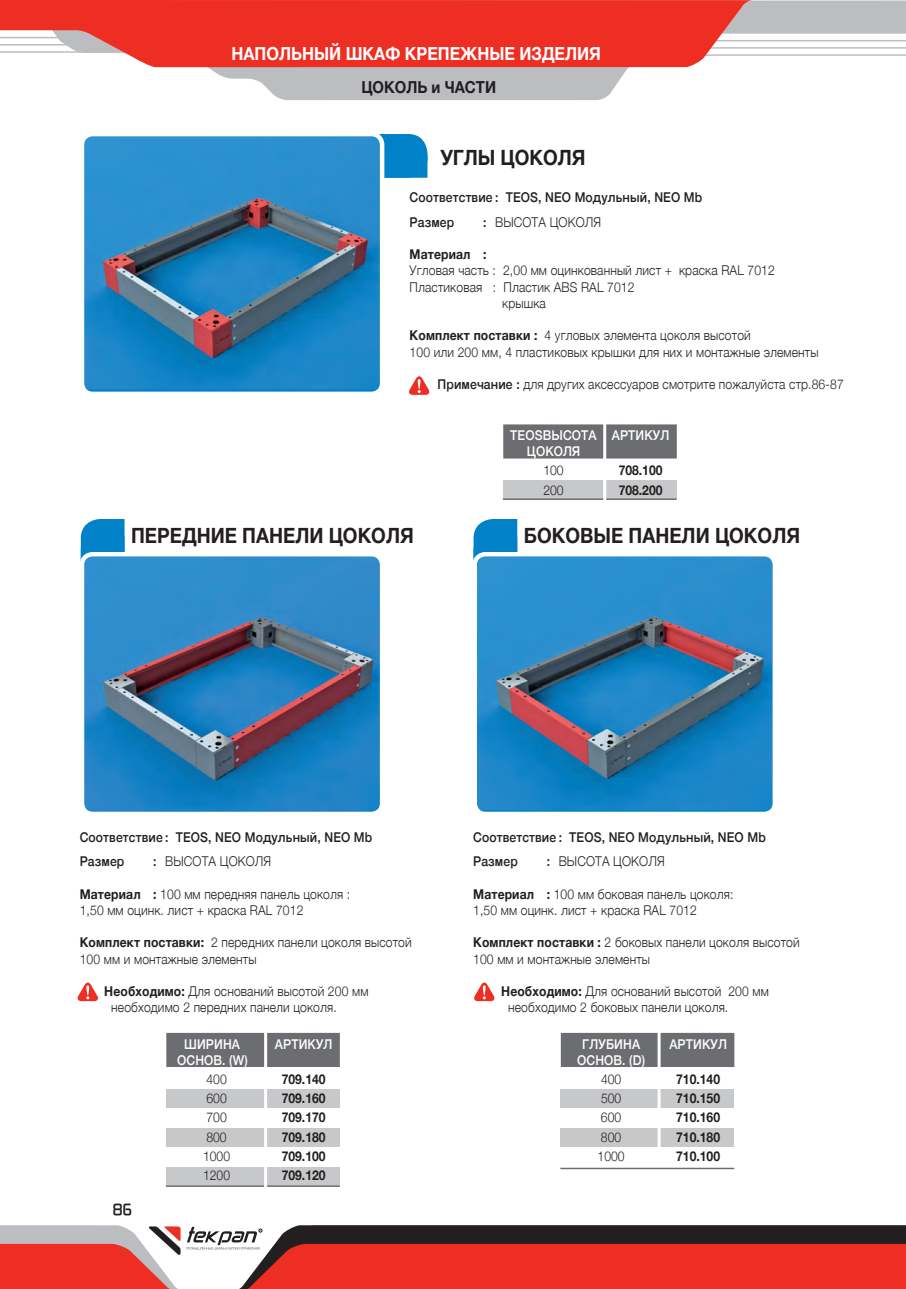
<style>
.page{position:relative;width:906px;height:1289px;background:#fff}
.page>*{position:absolute;margin:0;border:0;box-sizing:border-box;transform-origin:0 0}
.t1{font:700 21px "Helvetica Neue";color:#231f20;scale:.9 1}
.t2{font:700 18px "Helvetica Neue";color:#fff;scale:.9 1}
.t3{font:700 16.5px "Helvetica Neue";color:#231f20;scale:.9 1}
.t4{font:300 13.5px/16.2px "Helvetica Neue";letter-spacing:.01em;color:#231f20;scale:.9 1}
.t5{font:500 13.5px/24.8px "Helvetica Neue";letter-spacing:.01em;color:#231f20;scale:.9 1}
.t6{font:700 13.5px "Helvetica Neue";color:#231f20;scale:.9 1}
.t7{font:500 13.5px/16.2px "Helvetica Neue";letter-spacing:.01em;color:#fff;scale:.9 1}
.t8{font:700 13.5px "Zekton";color:#231f20}
.s1{font-weight:500}
.s2{font-weight:700}
</style>
<div class="page">
<svg style="left:172px;top:67px;width:515px;height:33px"></svg>
<hr style="left:655px;top:54px;width:251px;height:2px;background:#bcbdc0">
<svg style="left:753px;top:1px;width:153px;height:48px;fill:#bcbdc0"></svg>
<svg style="left:0;top:0;width:753px;height:67px;background:#ed463b"></svg>
<svg style="left:0;top:1225px;width:906px;height:63px;background:#bf4a43"></svg>
<svg style="left:412px;top:134px;width:15px;height:44px"></svg>
<div style="left:280px;top:134px;width:147px;height:44px;background:#0081c8;border-radius:20px"></div>
<svg style="left:81px;top:519px;width:43px;height:15px"></svg>
<div style="left:81px;top:519px;width:43px;height:147px;background:#0081c8;border-radius:20px"></div>
<svg style="left:474px;top:519px;width:43px;height:15px"></svg>
<div style="left:473px;top:519px;width:44px;height:147px;background:#0081c8;border-radius:20px"></div>
<img style="left:85px;top:137px;width:294px;height:252px">
<div style="left:80px;top:132px;width:304px;height:264px;border:4px solid #fff;border-radius:11px"></div>
<img style="left:85px;top:557px;width:294px;height:254px">
<div style="left:80px;top:552px;width:304px;height:264px;border:4px solid #fff;border-radius:11px"></div>
<img style="left:477px;top:557px;width:295px;height:253px">
<div style="left:472px;top:552px;width:305px;height:264px;border:4px solid #fff;border-radius:11px"></div>
<svg style="left:409px;top:376px;width:21px;height:19px"></svg>
<svg style="left:474px;top:982px;width:21px;height:19px"></svg>
<svg style="left:77px;top:982px;width:21px;height:19px"></svg>
<div style="left:503px;top:481px;width:174px;height:18px;background:#c7c8ca"></div>
<div style="left:503px;top:424px;width:174px;height:34px;background:#6c6d70"></div>
<hr style="left:503px;top:498px;width:173px;height:2px;background:#6c6d70">
<hr style="left:603px;top:423px;width:3px;height:81px;background:#fff">
<div style="left:166px;top:1089px;width:174px;height:18px;background:#c7c8ca"></div>
<div style="left:166px;top:1127px;width:174px;height:18px;background:#c7c8ca"></div>
<div style="left:166px;top:1167px;width:174px;height:18px;background:#c7c8ca"></div>
<div style="left:166px;top:1032px;width:174px;height:34px;background:#6c6d70"></div>
<hr style="left:166px;top:1185px;width:174px;height:1px;background:#6c6d70">
<hr style="left:264px;top:1031px;width:3px;height:157px;background:#fff">
<div style="left:560px;top:1089px;width:174px;height:18px;background:#c7c8ca"></div>
<div style="left:560px;top:1127px;width:174px;height:18px;background:#c7c8ca"></div>
<div style="left:561px;top:1032px;width:173px;height:34px;background:#6c6d70"></div>
<hr style="left:560px;top:1167px;width:174px;height:2px;background:#6c6d70">
<hr style="left:657px;top:1031px;width:3px;height:118px;background:#fff">
<h2 class="t2" style="left:231px;top:39px;width:412px">НАПОЛЬНЫЙ ШКАФ КРЕПЕЖНЫЕ ИЗДЕЛИЯ</h2>
<p class="t3" style="left:361px;top:74px;width:151px">ЦОКОЛЬ и ЧАСТИ</p>
<h1 class="t1" style="left:440px;top:141px;width:163px">УГЛЫ ЦОКОЛЯ</h1>
<p class="t5" style="left:410px;top:184px;width:326px">Соответствие : TEOS, NEO Модульный, NEO Mb<br>Размер</p>
<p class="t4" style="left:483px;top:213px;width:133px"><span class="s1">:</span> ВЫСОТА ЦОКОЛЯ</p>
<p class="t6" style="left:410px;top:244px;width:87px">Материал :</p>
<p class="t4" style="left:410px;top:261px;width:407px">Угловая часть : 2,00 мм оцинкованный лист + краска RAL 7012</p>
<p class="t4" style="left:410px;top:278px;width:251px">Пластиковая : Пластик ABS RAL 7012</p>
<p class="t4" style="left:502px;top:294px;width:50px">крышка</p>
<p class="t4" style="left:410px;top:326px;width:456px"><span class="s2">Комплект поставки :</span> 4 угловых элемента цоколя высотой<br>100 или 200 мм, 4 пластиковых крышки для них и монтажные элементы</p>
<p class="t4" style="left:437px;top:375px;width:453px"><span class="s1">Примечание :</span> для других аксессуаров смотрите пожалуйста стр.86-87</p>
<p class="t7" style="left:527px;top:426px;width:160px;text-indent:-16px">TEOSВЫСОТА АРТИКУЛ<br>ЦОКОЛЯ</p>
<p class="t4" style="left:543px;top:461px;width:24px">100</p>
<p class="t6" style="left:618px;top:460px;width:50px">708.100</p>
<p class="t4" style="left:543px;top:481px;width:24px">200</p>
<p class="t6" style="left:618px;top:479px;width:50px">708.200</p>
<h1 class="t1" style="left:131px;top:518px;width:315px">ПЕРЕДНИЕ ПАНЕЛИ ЦОКОЛЯ</h1>
<h1 class="t1" style="left:524px;top:518px;width:308px">БОКОВЫЕ ПАНЕЛИ ЦОКОЛЯ</h1>
<p class="t5" style="left:80px;top:823px;width:326px">Соответствие : TEOS, NEO Модульный, NEO Mb<br>Размер</p>
<p class="t4" style="left:153px;top:852px;width:133px"><span class="s1">:</span> ВЫСОТА ЦОКОЛЯ</p>
<p class="t4" style="left:80px;top:884px;width:302px"><span class="s2">Материал :</span> 100 мм передняя панель цоколя :<br>1,50 мм оцинк. лист + краска RAL 7012</p>
<p class="t4" style="left:80px;top:933px;width:370px"><span class="s2">Комплект поставки:</span> 2 передних панели цоколя высотой<br>100 мм и монтажные элементы</p>
<p class="t4" style="left:111px;top:982px;width:287px;text-indent:-7px"><span class="s2">Необходимо:</span> Для оснований высотой 200 мм необходимо 2 передних панели цоколя.</p>
<p class="t8" style="left:113px;top:1199px;width:21px">86</p>
<p class="t7" style="left:184px;top:1034px;width:64px">ШИРИНА</p>
<p class="t7" style="left:275px;top:1034px;width:65px">АРТИКУЛ</p>
<p class="t7" style="left:177px;top:1050px;width:80px">ОСНОВ. (W)</p>
<p class="t4" style="left:206px;top:1069px;width:24px">400</p>
<p class="t6" style="left:282px;top:1068px;width:50px">709.140</p>
<p class="t4" style="left:206px;top:1089px;width:24px">600</p>
<p class="t6" style="left:282px;top:1087px;width:50px">709.160</p>
<p class="t4" style="left:206px;top:1108px;width:24px">700</p>
<p class="t6" style="left:282px;top:1106px;width:50px">709.170</p>
<p class="t4" style="left:206px;top:1127px;width:24px">800</p>
<p class="t6" style="left:282px;top:1126px;width:50px">709.180</p>
<p class="t4" style="left:203px;top:1146px;width:32px">1000</p>
<p class="t6" style="left:282px;top:1145px;width:50px">709.100</p>
<p class="t4" style="left:203px;top:1165px;width:32px">1200</p>
<p class="t6" style="left:282px;top:1164px;width:50px">709.120</p>
<p class="t5" style="left:473px;top:823px;width:326px">Соответствие : TEOS, NEO Модульный, NEO Mb<br>Размер</p>
<p class="t4" style="left:547px;top:852px;width:133px"><span class="s1">:</span> ВЫСОТА ЦОКОЛЯ</p>
<p class="t4" style="left:473px;top:884px;width:291px"><span class="s2">Материал :</span> 100 мм боковая панель цоколя:<br>1,50 мм оцинк. лист + краска RAL 7012</p>
<p class="t4" style="left:473px;top:933px;width:364px"><span class="s2">Комплект поставки :</span> 2 боковых панели цоколя высотой<br>100 мм и монтажные элементы</p>
<p class="t4" style="left:508px;top:982px;width:291px;text-indent:-7px"><span class="s2">Необходимо:</span> Для оснований высотой 200 мм необходимо 2 боковых панели цоколя.</p>
<p class="t7" style="left:582px;top:1034px;width:66px">ГЛУБИНА</p>
<p class="t7" style="left:669px;top:1034px;width:65px">АРТИКУЛ</p>
<p class="t7" style="left:577px;top:1050px;width:77px">ОСНОВ. (D)</p>
<p class="t4" style="left:601px;top:1069px;width:24px">400</p>
<p class="t6" style="left:676px;top:1068px;width:50px">710.140</p>
<p class="t4" style="left:601px;top:1089px;width:24px">500</p>
<p class="t6" style="left:676px;top:1087px;width:50px">710.150</p>
<p class="t4" style="left:601px;top:1108px;width:24px">600</p>
<p class="t6" style="left:676px;top:1106px;width:50px">710.160</p>
<p class="t4" style="left:601px;top:1127px;width:24px">800</p>
<p class="t6" style="left:676px;top:1126px;width:50px">710.180</p>
<p class="t4" style="left:597px;top:1146px;width:32px">1000</p>
<p class="t6" style="left:676px;top:1145px;width:50px">710.100</p>
</div>
